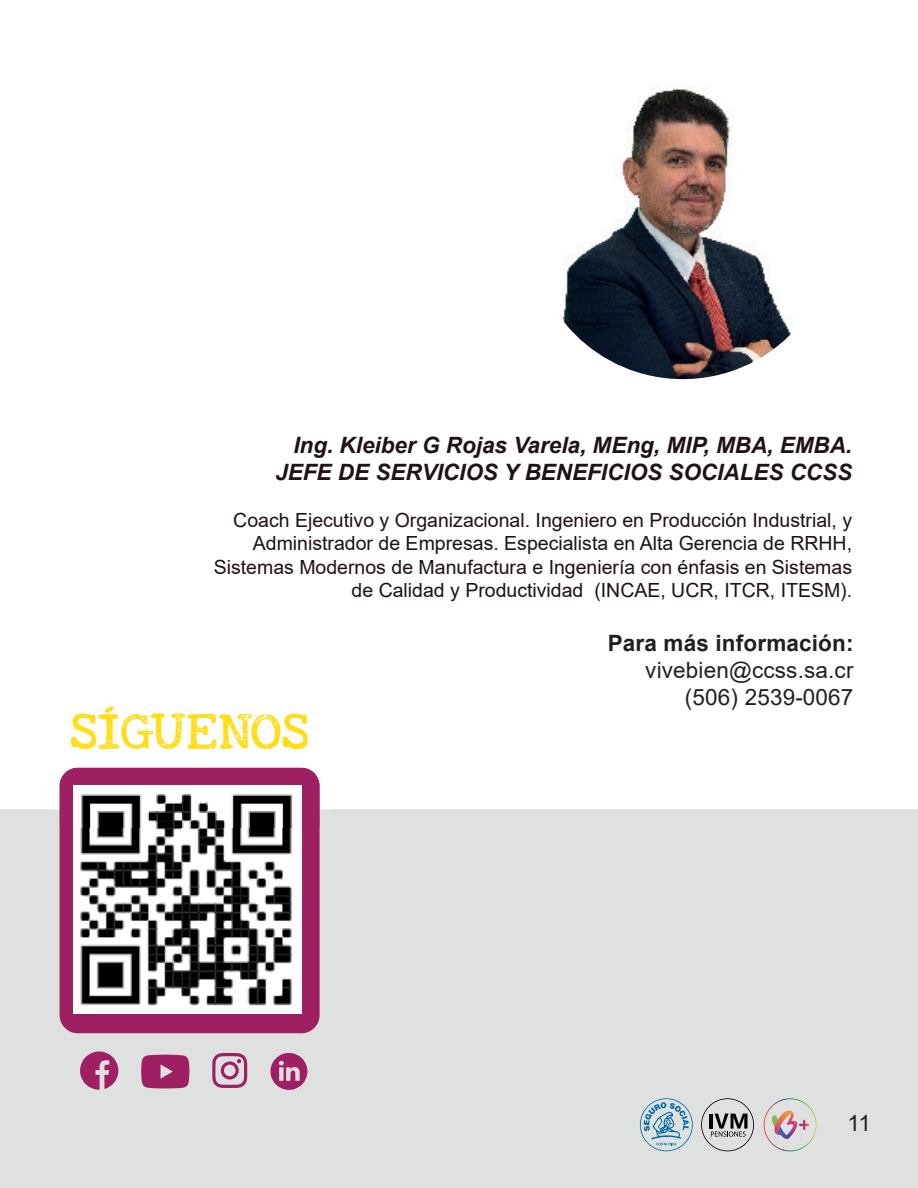
<style>
.page{position:relative;width:918px;height:1188px;background:#fff}
.page>*{position:absolute;margin:0;border:0;box-sizing:border-box;transform-origin:0 0}
.t1{font:37.5px "KG Holocene";color:#ffdd17}
.t2{font:italic 700 22.5px/27px "Arial";color:#1f1114;text-align:right}
.t3{font:22.5px/27px "Arial";letter-spacing:.005em;color:#231f20;text-align:right}
.t4{font:700 22.5px "Arial";letter-spacing:.005em;color:#231f20}
.t5{font:19.5px/23.4px "Arial";color:#1f1114;text-align:right}
</style>
<div class="page">
<div style="left:0;top:810px;width:918px;height:378px;background:#dfe1e1"></div>
<svg style="left:640px;top:1098px;width:53px;height:53px"></svg>
<svg style="left:701px;top:1098px;width:53px;height:53px"></svg>
<svg style="left:764px;top:1098px;width:53px;height:53px"></svg>
<div style="left:60px;top:768px;width:260px;height:265px;background:#9e1f62;border-radius:18px"></div>
<img style="left:74px;top:827px;width:228px;height:187px">
<img style="left:48px;top:767px;width:284px;height:60px">
<img style="left:60px;top:768px;width:260px;height:59px">
<svg style="left:80px;top:1052px;width:38px;height:38px"></svg>
<svg style="left:141px;top:1055px;width:48px;height:34px;background:#a53671"></svg>
<svg style="left:270px;top:1053px;width:37px;height:37px"></svg>
<svg style="left:212px;top:1053px;width:35px;height:35px"></svg>
<img style="left:530px;top:74px;width:305px;height:305px;border-radius:153px">
<p class="t2" style="left:275px;top:432px;width:578px">Ing. Kleiber G Rojas Varela, MEng, MIP, MBA, EMBA.<br>JEFE DE SERVICIOS Y BENEFICIOS SOCIALES CCSS</p>
<p class="t5" style="left:214px;top:508px;width:640px">Coach Ejecutivo y Organizacional. Ingeniero en Producción Industrial, y Administrador de Empresas. Especialista en Alta Gerencia de RRHH, Sistemas Modernos de Manufactura e Ingeniería con énfasis en Sistemas de Calidad y Productividad (INCAE, UCR, ITCR, ITESM).</p>
<h1 class="t1" style="left:70px;top:704px;width:240px">SÍGUENOS</h1>
<p class="t4" style="left:608px;top:628px;width:247px">Para más información:</p>
<p class="t3" style="left:645px;top:657px;width:210px">vivebien@ccss.sa.cr (506) 2539-0067</p>
<p class="t3" style="left:847px;top:1109px;width:25px">11</p>
</div>
